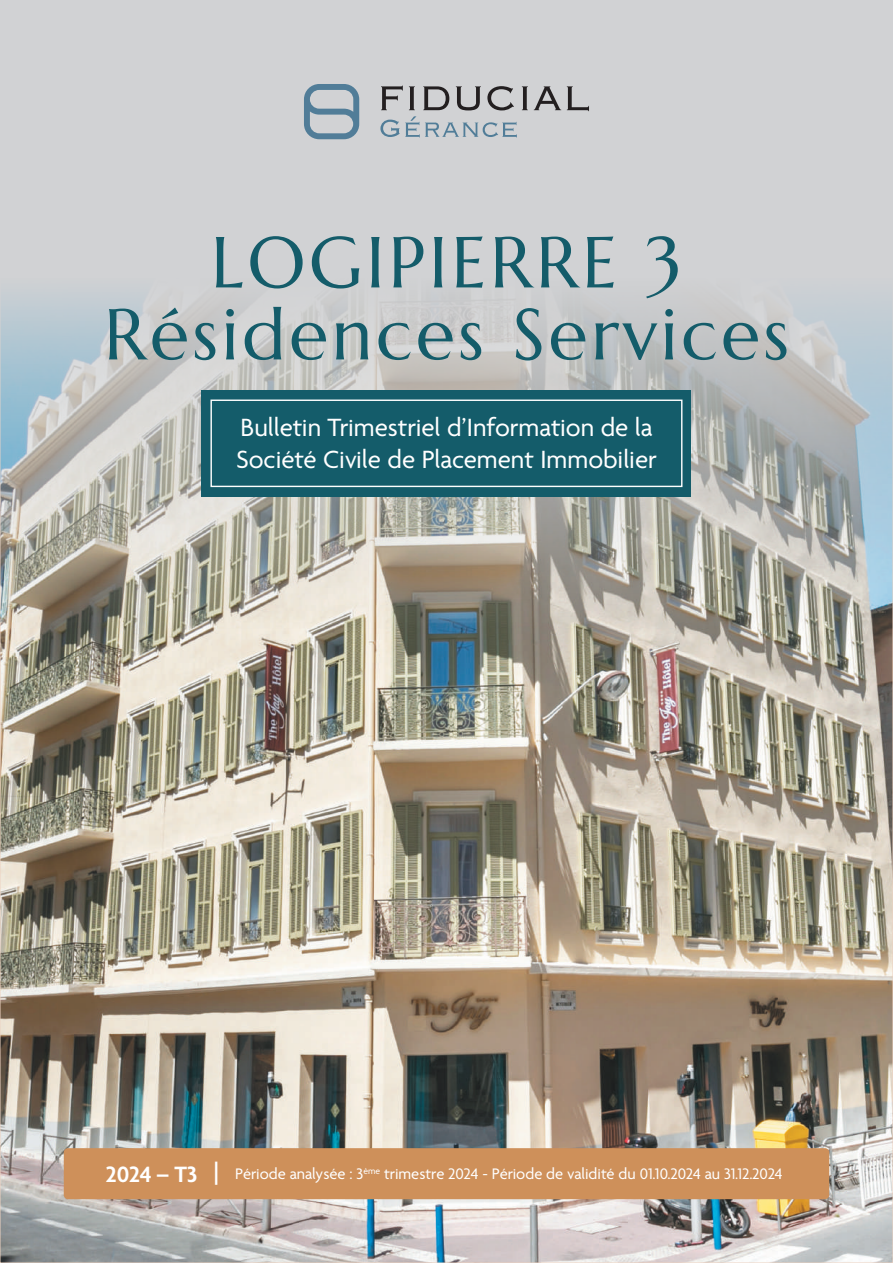
<style>
.page{position:relative;width:893px;height:1263px;background:#d1d2d4}
.page>*{position:absolute;margin:0;border:0;box-sizing:border-box;transform-origin:0 0}
.t1{font:72px/72px "Marcellus";letter-spacing:.05em;color:#145c6a;text-align:center}
.t2{font:27px/32.4px "Agenda One";color:#fff}
.t3{font:16.5px "Agenda One";color:#fff}
.s1{font-weight:600;font-size:24px}
</style>
<div class="page">
<img style="left:2px;top:85px;width:889px;height:1176px">
<svg style="left:304px;top:84px;width:55px;height:55px"></svg>
<svg style="left:380px;top:116px;width:137px;height:22px"></svg>
<svg style="left:567px;top:86px;width:22px;height:25px"></svg>
<svg style="left:534px;top:86px;width:27px;height:24px"></svg>
<svg style="left:522px;top:86px;width:6px;height:24px"></svg>
<svg style="left:487px;top:86px;width:27px;height:24px"></svg>
<svg style="left:456px;top:86px;width:25px;height:24px"></svg>
<svg style="left:423px;top:86px;width:26px;height:24px"></svg>
<svg style="left:409px;top:86px;width:6px;height:24px"></svg>
<svg style="left:381px;top:86px;width:22px;height:24px"></svg>
<div style="left:202px;top:390px;width:489px;height:106px;background:#145c6a"></div>
<div style="left:210px;top:399px;width:472px;height:88px;border:1px solid #fff"></div>
<div style="left:64px;top:1148px;width:765px;height:51px;background:#ce905a;border-radius:4px"></div>
<h1 class="t1" style="left:104px;top:226px;width:687px">LOGIPIERRE 3<br>Résidences Services</h1>
<h2 class="t2" style="left:236px;top:411px;width:422px">Bulletin Trimestriel d’Information de la<br>Société Civile de Placement Immobilier</h2>
<p class="t3" style="left:106px;top:1165px;width:678px"><span class="s1">2024 – T3 |</span> Période analysée : 3<sup>ème</sup> trimestre 2024 - Période de validité du 01.10.2024 au 31.12.2024</p>
</div>
